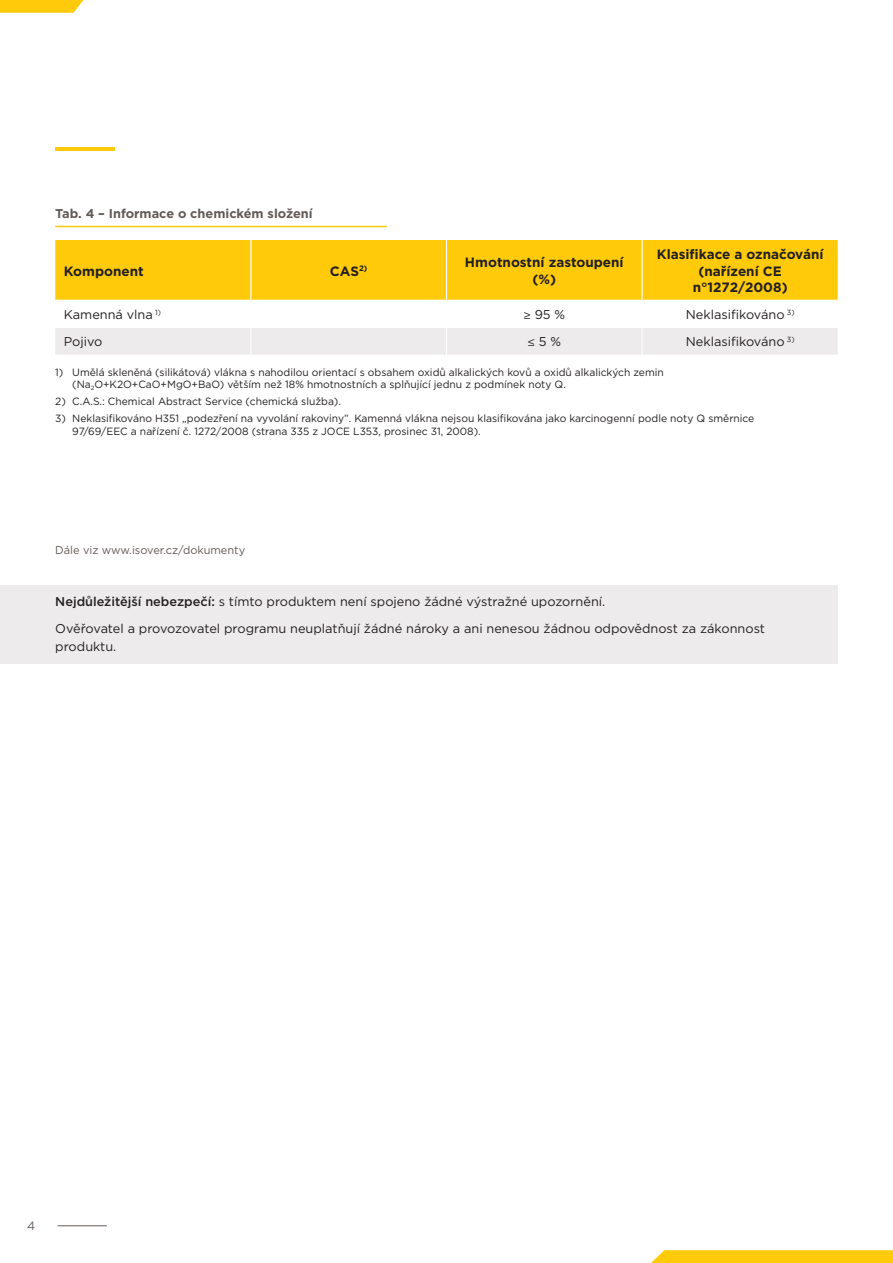
<style>
.page{position:relative;width:893px;height:1263px;background:#fff}
.page>*{position:absolute;margin:0;border:0;box-sizing:border-box;transform-origin:0 0}
.t1{font:700 13.5px/16.2px "Gotham";color:#231f20;text-align:center}
.t2{font:12.75px/27px "Gotham";color:#231f20}
.t3{font:700 12.75px "Gotham";color:#635a57}
.t4{font:12px "Gotham";color:#635a57}
.t5{font:11.25px "Gotham";color:#635a57}
.t6{font:10.5px/12.6px "Gotham";color:#231f20}
.s1{font-family:"Myriad Pro"}
.s2{font-weight:500}
</style>
<div class="page">
<hr style="left:57px;top:1225px;width:50px;height:1px;background:#635a57">
<hr style="left:55px;top:147px;width:60px;height:4px;background:#feca0a">
<svg style="left:0;top:0;width:83px;height:13px"></svg>
<svg style="left:651px;top:1250px;width:242px;height:13px;background:#fecc15"></svg>
<div style="left:0;top:586px;width:838px;height:78px;background:#edebeb"></div>
<div style="left:55px;top:240px;width:783px;height:60px;background:#feca0a"></div>
<hr style="left:250px;top:240px;width:1px;height:60px;background:#fff">
<hr style="left:446px;top:240px;width:1px;height:60px;background:#fff">
<hr style="left:641px;top:240px;width:2px;height:60px;background:#fff">
<div style="left:55px;top:328px;width:783px;height:27px;background:#edebeb"></div>
<hr style="left:641px;top:328px;width:2px;height:27px;background:#fff">
<hr style="left:55px;top:226px;width:332px;height:1px;background:#feca0a">
<p class="t3" style="left:55px;top:205px;width:259px">Tab. 4 – Informace o chemickém složení</p>
<p class="t1" style="left:64px;top:263px;width:82px">Komponent</p>
<p class="t1" style="left:330px;top:263px;width:39px">CAS<sup>2)</sup></p>
<p class="t1" style="left:465px;top:254px;width:160px">Hmotnostní zastoupení (%)</p>
<p class="t1" style="left:657px;top:246px;width:168px">Klasifikace a označování (nařízení CE n°1272/2008)</p>
<p class="t2" style="left:64px;top:301px;width:99px">Kamenná vlna <sup>1)</sup></p>
<p class="t2" style="left:523px;top:301px;width:43px"><span class="s1">≥</span> 95 %</p>
<p class="t2" style="left:686px;top:301px;width:110px">Neklasifikováno <sup>3)</sup></p>
<p class="t2" style="left:64px;top:328px;width:40px">Pojivo</p>
<p class="t2" style="left:527px;top:328px;width:35px"><span class="s1">≤</span> 5 %</p>
<p class="t2" style="left:686px;top:328px;width:110px">Neklasifikováno <sup>3)</sup></p>
<p class="t6" style="left:72px;top:366px;width:593px;text-indent:-17px">1) Umělá skleněná (silikátová) vlákna s nahodilou orientací s obsahem oxidů alkalických kovů a oxidů alkalických zemin (Na<sub>2</sub>O+K2O+CaO+MgO+BaO) větším než 18% hmotnostních a splňující jednu z podmínek noty Q.</p>
<p class="t6" style="left:55px;top:395px;width:287px">2) C.A.S.: Chemical Abstract Service (chemická služba).</p>
<p class="t6" style="left:72px;top:412px;width:684px;text-indent:-17px">3) Neklasifikováno H351 „podezření na vyvolání rakoviny”. Kamenná vlákna nejsou klasifikována jako karcinogenní podle noty Q směrnice<br>97/69/EEC a nařízení č. 1272/2008 (strana 335 z JOCE L353, prosinec 31, 2008).</p>
<p class="t5" style="left:55px;top:542px;width:191px">Dále viz www.isover.cz/dokumenty</p>
<p class="t2" style="left:55px;top:588px;width:711px"><span class="s2">Nejdůležitější nebezpečí:</span> s tímto produktem není spojeno žádné výstražné upozornění.<br>Ověřovatel a provozovatel programu neuplatňují žádné nároky a ani nenesou žádnou odpovědnost za zákonnost</p>
<p class="t2" style="left:55px;top:633px;width:63px">produktu.</p>
<p class="t4" style="left:27px;top:1218px;width:10px">4</p>
</div>
